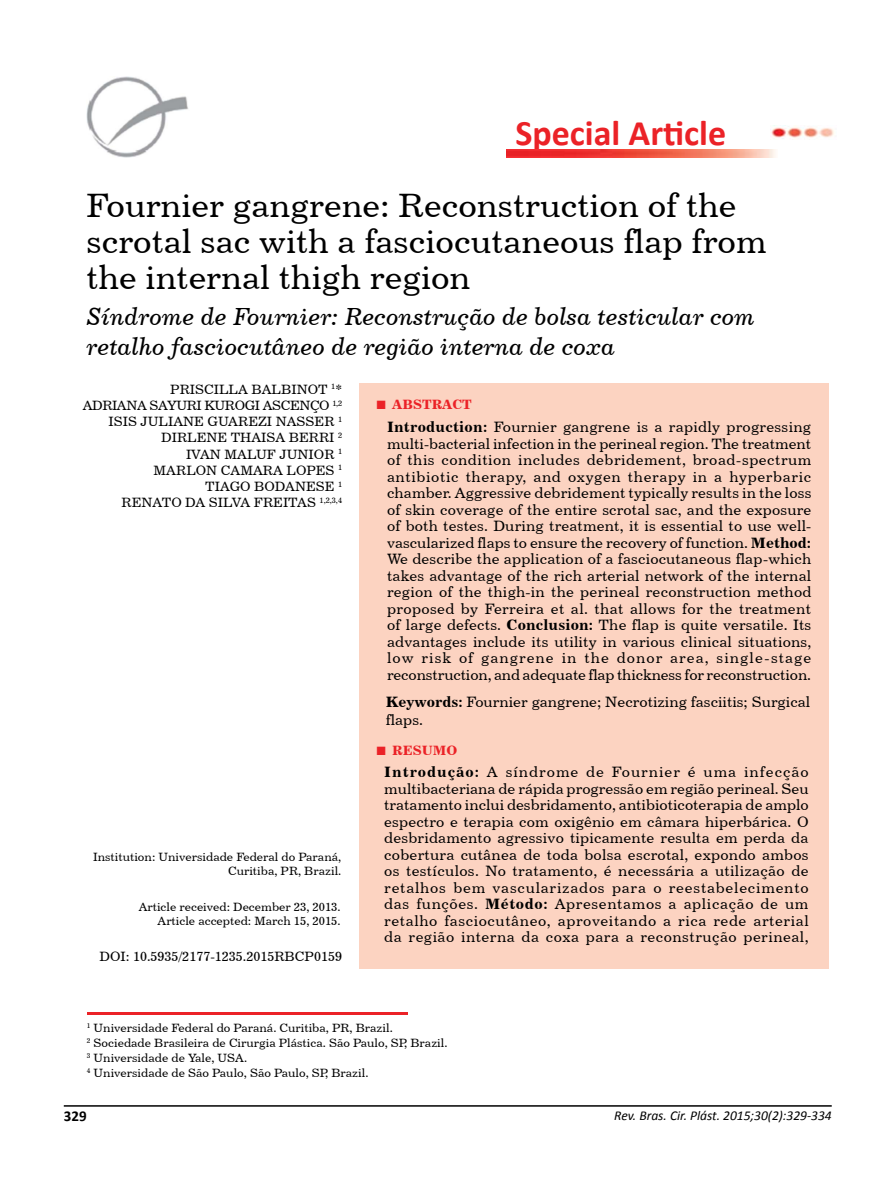
<style>
.page{position:relative;width:893px;height:1191px;background:#fff}
.page>*{position:absolute;margin:0;border:0;box-sizing:border-box;transform-origin:0 0}
.t1{font:700 36px "Calibri";color:#eb2227}
.t2{font:33.75px/36px "Century 731 BT Roman A";color:#000}
.t3{font:24.75px/30px "Century 731 BT Italic A";color:#000}
.t4{font:15px/16.5px "Century 731 BT Roman A";color:#000;text-align:justify}
.t5{font:700 15px "Calibri";color:#000}
.t6{font:13.5px/16.2px "Century 731 BT Roman A";color:#000;text-align:right}
.t7{font:italic 13.5px "Calibri";color:#000}
.t8{font:13.5px "Century 731 BT Bold A";color:#eb2227}
.t9{font:12px/15px "Century 731 BT Roman A";color:#000;text-align:right}
.s1{font-family:"Times New Roman";font-weight:700;font-size:18px}
.s2{font-family:"Century 731 BT Bold A"}
</style>
<div class="page">
<hr style="left:64px;top:1105px;width:768px;height:1px;background:#000">
<img style="left:770px;top:125px;width:64px;height:14px">
<img style="left:87px;top:77px;width:101px;height:81px">
<img style="left:507px;top:150px;width:269px;height:7px">
<div style="left:359px;top:383px;width:470px;height:585px;background:#fcd3c1"></div>
<hr style="left:87px;top:1012px;width:320px;height:2px;background:#eb2227">
<h1 class="t1" style="left:515px;top:108px;width:212px">Special Article</h1>
<h2 class="t2" style="left:86px;top:186px;width:682px">Fournier gangrene: Reconstruction of the scrotal sac with a fasciocutaneous flap from the internal thigh region</h2>
<h3 class="t3" style="left:87px;top:301px;width:670px">Síndrome de Fournier: Reconstrução de bolsa testicular com retalho fasciocutâneo de região interna de coxa</h3>
<p class="t6" style="left:83px;top:381px;width:261px">PRISCILLA BALBINOT <sup>1</sup>*<br>ADRIANA SAYURI KUROGI ASCENÇO <sup>1,2<br></sup>ISIS JULIANE GUAREZI NASSER <sup>1<br></sup>DIRLENE THAISA BERRI <sup>2<br></sup>IVAN MALUF JUNIOR <sup>1<br></sup>MARLON CAMARA LOPES <sup>1<br></sup>TIAGO BODANESE <sup>1<br></sup>RENATO DA SILVA FREITAS <sup>1,2,3,4</sup></p>
<p class="t8" style="left:376px;top:396px;width:98px"><span class="s1">■</span> ABSTRACT</p>
<p class="t4" style="left:387px;top:418px;width:426px"><span class="s2">Introduction:</span> Fournier gangrene is a rapidly progressing multi-bacterial infection in the perineal region. The treatment of this condition includes debridement, broad-spectrum antibiotic therapy, and oxygen therapy in a hyperbaric chamber. Aggressive debridement typically results in the loss of skin coverage of the entire scrotal sac, and the exposure of both testes. During treatment, it is essential to use well&shy;vascularized flaps to ensure the recovery of function. <span class="s2">Method:<br></span>We describe the application of a fasciocutaneous flap-which takes advantage of the rich arterial network of the internal region of the thigh-in the perineal reconstruction method proposed by Ferreira et al. that allows for the treatment of large defects. <span class="s2">Conclusion:</span> The flap is quite versatile. Its advantages include its utility in various clinical situations, low risk of gangrene in the donor area, single-stage reconstruction, and adequate flap thickness for reconstruction.</p>
<p class="t9" style="left:93px;top:849px;width:250px;line-height:14.4px">Institution: Universidade Federal do Paraná,<br>Curitiba, PR, Brazil.</p>
<p class="t9" style="left:139px;top:899px;width:203px;line-height:14.4px">Article received: December 23, 2013.<br>Article accepted: March 15, 2015.</p>
<p class="t6" style="left:99px;top:947px;width:244px">DOI: 10.5935/2177-1235.2015RBCP0159</p>
<p class="t4" style="left:386px;top:693px;width:426px;line-height:18px"><span class="s2">Keywords:</span> Fournier gangrene; Necrotizing fasciitis; Surgical flaps.</p>
<p class="t8" style="left:376px;top:742px;width:83px"><span class="s1">■</span> RESUMO</p>
<p class="t4" style="left:384px;top:763px;width:426px"><span class="s2">Introdução:</span> A síndrome de Fournier é uma infecção multibacteriana de rápida progressão em região perineal. Seu tratamento inclui desbridamento, antibioticoterapia de amplo espectro e terapia com oxigênio em câmara hiperbárica. O desbridamento agressivo tipicamente resulta em perda da cobertura cutânea de toda bolsa escrotal, expondo ambos os testículos. No tratamento, é necessária a utilização de retalhos bem vascularizados para o reestabelecimento das funções. <span class="s2">Método:</span> Apresentamos a aplicação de um retalho fasciocutâneo, aproveitando a rica rede arterial da região interna da coxa para a reconstrução perineal,</p>
<p class="t9" style="left:87px;top:1020px;width:362px;text-align:left"><sup>1</sup> Universidade Federal do Paraná. Curitiba, PR, Brazil.<br><sup>2</sup> Sociedade Brasileira de Cirurgia Plástica. São Paulo, SP, Brazil.<br><sup>3</sup> Universidade de Yale, USA.<br><sup>4</sup> Universidade de São Paulo, São Paulo, SP, Brazil.</p>
<p class="t5" style="left:64px;top:1105px;width:24px">329</p>
<p class="t7" style="left:614px;top:1106px;width:219px">Rev. Bras. Cir. Plást. 2015;30(2):329-334</p>
</div>
